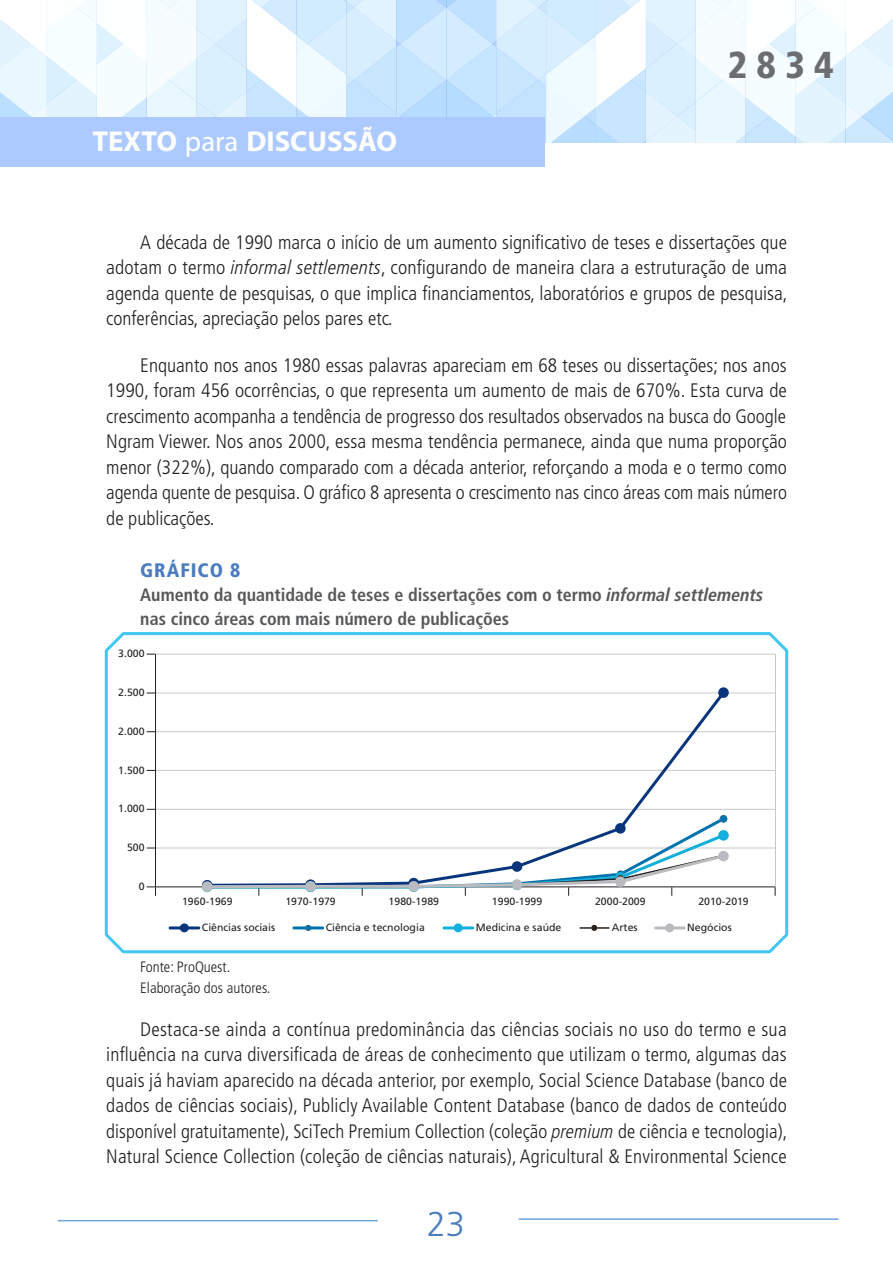
<style>
.page{position:relative;width:893px;height:1263px;background:#fff}
.page>*{position:absolute;margin:0;border:0;box-sizing:border-box;transform-origin:0 0}
.t1{font:900 condensed 37.5px "Frutiger LT Pro";color:#6c6d70}
.t2{font:300 34.5px "Frutiger LT Pro";color:#4b7cbe}
.t3{font:700 28.8px "Myriad Pro";color:#fff}
.texto_corrido{font:300 condensed 19.5px/25.5px "Frutiger LT Pro";color:#231f20;text-align:justify}
.titulo_1_número{font:900 condensed 19.5px "Frutiger LT Pro";letter-spacing:.05em;color:#4b7cbe}
.titulo_2_título_do_g{font:700 condensed 18px/24px "Frutiger LT Pro";color:#57585a}
.elaboracao_grafico{font:300 condensed 15px "Frutiger LT Pro";color:#231f20}
.fonte_grafico{font:300 condensed 15px "Frutiger LT Pro";color:#231f20}
.t4{font:10.5px "Frutiger LT Pro";color:#231f20}
.s1{font-weight:400}
.s2{font-style:italic}
</style>
<div class="page">
<svg style="left:0;top:0;width:893px;height:143px"></svg>
<div style="left:0;top:118px;width:545px;height:49px;background:#accaff"></div>
<hr style="left:519px;top:1218px;width:319px;height:2px;background:#6fa5d9">
<hr style="left:58px;top:1220px;width:320px;height:1px;background:#6fa5d9">
<svg style="left:104px;top:632px;width:685px;height:322px"></svg>
<hr style="left:156px;top:654px;width:619px;height:1px;background:#c7c8ca">
<hr style="left:156px;top:693px;width:619px;height:1px;background:#c7c8ca">
<hr style="left:156px;top:731px;width:619px;height:1px;background:#c7c8ca">
<hr style="left:156px;top:770px;width:619px;height:1px;background:#c7c8ca">
<hr style="left:156px;top:809px;width:619px;height:1px;background:#c7c8ca">
<hr style="left:156px;top:848px;width:619px;height:1px;background:#c7c8ca">
<hr style="left:155px;top:654px;width:1px;height:233px;background:#231f20">
<hr style="left:775px;top:654px;width:1px;height:233px;background:#c7c8ca">
<hr style="left:156px;top:886px;width:619px;height:1px;background:#231f20">
<svg style="left:147px;top:887px;width:9px;height:9px"></svg>
<svg style="left:204px;top:688px;width:524px;height:200px"></svg>
<div style="left:202px;top:880px;width:10px;height:10px;border:3px solid #08357c;border-radius:50%"></div>
<div style="left:720px;top:689px;width:7px;height:7px;background:#08357c;border-radius:50%"></div>
<div style="left:718px;top:687px;width:11px;height:11px;border:3px solid #08357c;border-radius:50%"></div>
<div style="left:718px;top:830px;width:11px;height:11px;border:3px solid #13b0de;border-radius:50%"></div>
<svg style="left:204px;top:815px;width:523px;height:81px"></svg>
<div style="left:203px;top:883px;width:8px;height:7px;background:#babbbe;border-radius:50%"></div>
<div style="left:202px;top:881px;width:10px;height:11px;border:3px solid #babbbe;border-radius:50%"></div>
<div style="left:307px;top:882px;width:7px;height:8px;background:#babbbe;border-radius:50%"></div>
<div style="left:305px;top:881px;width:11px;height:11px;border:3px solid #babbbe;border-radius:50%"></div>
<div style="left:410px;top:882px;width:7px;height:8px;background:#babbbe;border-radius:50%"></div>
<div style="left:408px;top:881px;width:11px;height:11px;border:3px solid #babbbe;border-radius:50%"></div>
<div style="left:513px;top:881px;width:8px;height:7px;background:#babbbe;border-radius:50%"></div>
<div style="left:512px;top:879px;width:10px;height:11px;border:3px solid #babbbe;border-radius:50%"></div>
<div style="left:617px;top:878px;width:7px;height:7px;background:#babbbe;border-radius:50%"></div>
<div style="left:615px;top:876px;width:11px;height:11px;border:3px solid #babbbe;border-radius:50%"></div>
<div style="left:720px;top:852px;width:7px;height:8px;background:#babbbe;border-radius:50%"></div>
<div style="left:718px;top:851px;width:11px;height:10px;border:3px solid #babbbe;border-radius:50%"></div>
<hr style="left:170px;top:926px;width:29px;height:3px;background:#08357c">
<div style="left:180px;top:923px;width:9px;height:9px;border:3px solid #08357c;border-radius:50%"></div>
<hr style="left:294px;top:926px;width:29px;height:3px;background:#0073ae">
<svg style="left:305px;top:925px;width:6px;height:6px"></svg>
<hr style="left:444px;top:926px;width:29px;height:3px;background:#13b0de">
<div style="left:454px;top:923px;width:9px;height:9px;border:3px solid #13b0de;border-radius:50%"></div>
<hr style="left:580px;top:927px;width:29px;height:2px;background:#231f20">
<svg style="left:591px;top:925px;width:6px;height:6px"></svg>
<hr style="left:655px;top:926px;width:29px;height:3px;background:#babbbe">
<div style="left:665px;top:923px;width:9px;height:9px;border:3px solid #babbbe;border-radius:50%"></div>
<h3 class="t3" style="left:92px;top:122px;width:306px">TEXTO <span class="s1">para</span> DISCUSSÃO</h3>
<h1 class="t1" style="left:728px;top:42px;width:108px">2834</h1>
<p class="texto_corrido" style="left:106px;top:229px;width:683px;text-indent:34px">A década de 1990 marca o início de um aumento significativo de teses e dissertações que adotam o termo <span class="s2">informal settlements</span>, configurando de maneira clara a estruturação de uma agenda quente de pesquisas, o que implica financiamentos, laboratórios e grupos de pesquisa, conferências, apreciação pelos pares etc<span class="s2">.</span></p>
<p class="texto_corrido" style="left:106px;top:352px;width:682px;text-indent:34px">Enquanto nos anos 1980 essas palavras apareciam em 68 teses ou dissertações; nos anos 1990, foram 456 ocorrências, o que representa um aumento de mais de 670%. Esta curva de crescimento acompanha a tendência de progresso dos resultados observados na busca do Google Ngram Viewer. Nos anos 2000, essa mesma tendência permanece, ainda que numa proporção menor (322%), quando comparado com a década anterior, reforçando a moda e o termo como agenda quente de pesquisa. O gráfico 8 apresenta o crescimento nas cinco áreas com mais número de publicações.</p>
<p class="titulo_1_número" style="left:140px;top:559px;width:101px">GRÁFICO 8</p>
<p class="titulo_2_título_do_g" style="left:140px;top:583px;width:625px">Aumento da quantidade de teses e dissertações com o termo <span class="s2">informal settlements </span>nas cinco áreas com mais número de publicações</p>
<p class="t4" style="left:118px;top:647px;width:28px">3.000</p>
<p class="t4" style="left:118px;top:686px;width:28px">2.500</p>
<p class="t4" style="left:118px;top:725px;width:28px">2.000</p>
<p class="t4" style="left:118px;top:764px;width:28px">1.500</p>
<p class="t4" style="left:118px;top:803px;width:28px">1.000</p>
<p class="t4" style="left:127px;top:841px;width:19px">500</p>
<p class="t4" style="left:139px;top:880px;width:7px">0</p>
<p class="t4" style="left:182px;top:895px;width:52px">1960-1969</p>
<p class="t4" style="left:285px;top:895px;width:52px">1970-1979</p>
<p class="t4" style="left:389px;top:895px;width:52px">1980-1989</p>
<p class="t4" style="left:492px;top:895px;width:52px">1990-1999</p>
<p class="t4" style="left:595px;top:895px;width:52px">2000-2009</p>
<p class="t4" style="left:698px;top:895px;width:52px">2010-2019</p>
<p class="t4" style="left:202px;top:921px;width:75px">Ciências sociais</p>
<p class="t4" style="left:326px;top:921px;width:101px">Ciência e tecnologia</p>
<p class="t4" style="left:476px;top:921px;width:87px">Medicina e saúde</p>
<p class="t4" style="left:612px;top:921px;width:27px">Artes</p>
<p class="t4" style="left:687px;top:921px;width:46px">Negócios</p>
<p class="fonte_grafico" style="left:140px;top:958px;width:92px">Fonte: ProQuest.</p>
<p class="elaboracao_grafico" style="left:140px;top:979px;width:132px">Elaboração dos autores.</p>
<p class="texto_corrido" style="left:106px;top:1016px;width:682px;text-indent:34px">Destaca-se ainda a contínua predominância das ciências sociais no uso do termo e sua influência na curva diversificada de áreas de conhecimento que utilizam o termo, algumas das quais já haviam aparecido na década anterior, por exemplo, Social Science Database (banco de dados de ciências sociais), Publicly Available Content Database (banco de dados de conteúdo disponível gratuitamente), SciTech Premium Collection (coleção <span class="s2">premium</span> de ciência e tecnologia), Natural Science Collection (coleção de ciências naturais), Agricultural &amp; Environmental Science</p>
<h2 class="t2" style="left:427px;top:1204px;width:40px">23</h2>
</div>
